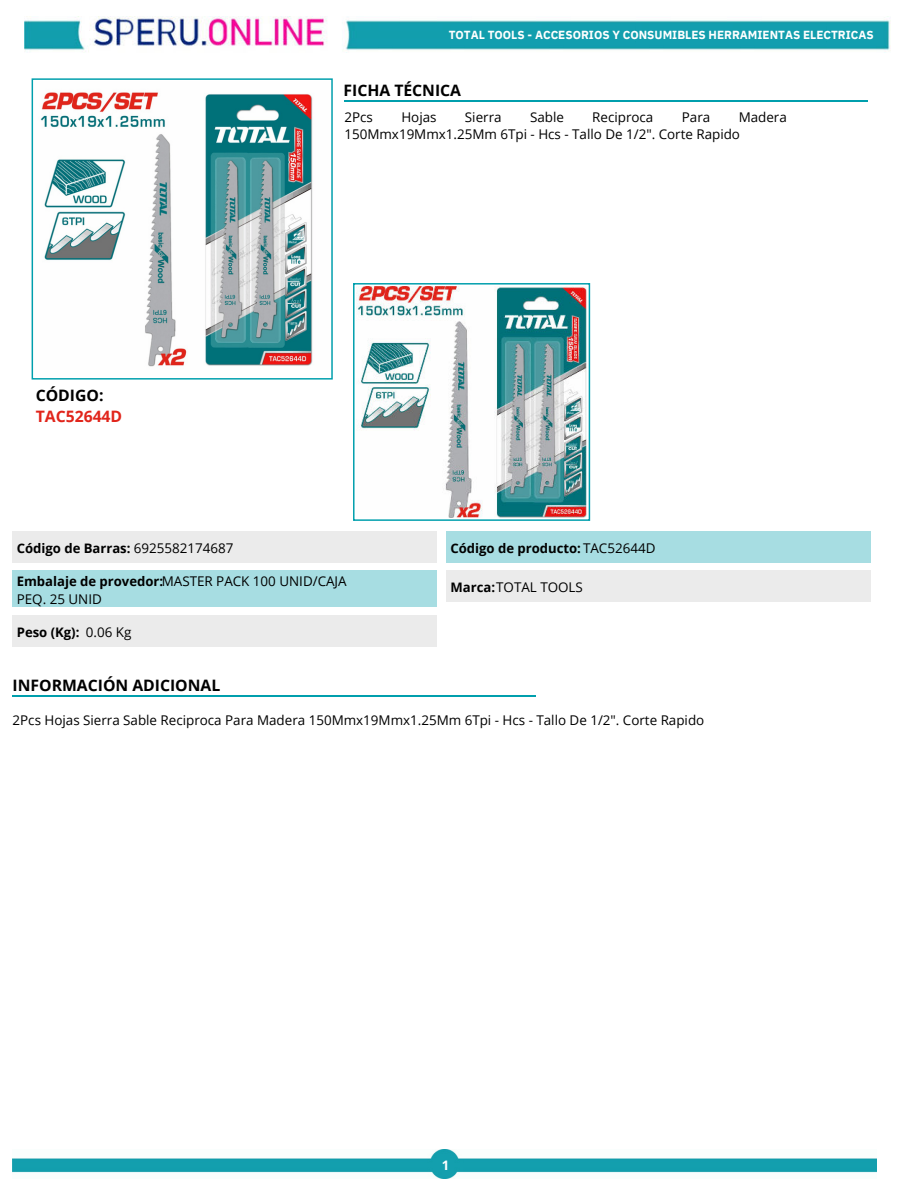
<style>
.page{position:relative;width:918px;height:1188px;background:#fff}
.page>*{position:absolute;margin:0;border:0;box-sizing:border-box;transform-origin:0 0}
.t1{font:700 15.75px "Open Sans";color:#000}
.t2{font:700 15.75px "Open Sans";color:#e1251b}
.t3{font:13.35px/16.8px "Open Sans";color:#000}
.t4{font:700 13.05px "Open Sans";color:#000}
.t5{font:700 13.05px "Open Sans";color:#fff}
.t6{font:700 11.7px "Open Sans";color:#fff}
.t7{font:700 11.7px "IBM Plex Sans";color:#fff}
.s1{font-weight:400;font-size:13.35px}
.s2{font-weight:700;font-size:13.05px}
</style>
<div class="page">
<hr style="left:13px;top:695px;width:523px;height:2px;background:#009fad">
<hr style="left:344px;top:100px;width:524px;height:2px;background:#009fad">
<svg style="left:32px;top:78px;width:301px;height:302px"></svg>
<img style="left:35px;top:81px;width:294px;height:295px">
<svg style="left:353px;top:283px;width:237px;height:238px"></svg>
<img style="left:356px;top:286px;width:231px;height:232px">
<div style="left:13px;top:532px;width:424px;height:30px;background:#ebebeb"></div>
<div style="left:446px;top:532px;width:424px;height:30px;background:#a7dde2"></div>
<div style="left:13px;top:571px;width:424px;height:36px;background:#a7dde2"></div>
<div style="left:446px;top:571px;width:424px;height:31px;background:#ebebeb"></div>
<div style="left:13px;top:615px;width:424px;height:31px;background:#ebebeb"></div>
<img style="left:13px;top:1150px;width:864px;height:29px">
<img style="left:25px;top:16px;width:866px;height:36px">
<img style="left:437px;top:16px;width:290px;height:36px">
<img style="left:727px;top:16px;width:99px;height:36px">
<p class="t7" style="left:449px;top:25px;width:427px">TOTAL TOOLS - ACCESORIOS Y CONSUMIBLES HERRAMIENTAS ELECTRICAS</p>
<p class="t6" style="left:426px;top:32px;width:424px">TOTAL TOOLS - ACCESORIOS Y CONSUMIBLES HERRAMIENTAS ELECTRICAS</p>
<p class="t1" style="left:344px;top:79px;width:119px">FICHA TÉCNICA</p>
<p class="t1" style="left:36px;top:384px;width:69px">CÓDIGO:</p>
<p class="t2" style="left:36px;top:405px;width:88px">TAC52644D</p>
<p class="t3" style="left:344px;top:108px;width:30px">2Pcs</p>
<p class="t3" style="left:401px;top:108px;width:37px">Hojas</p>
<p class="t3" style="left:465px;top:108px;width:38px">Sierra</p>
<p class="t3" style="left:530px;top:108px;width:35px">Sable</p>
<p class="t3" style="left:592px;top:108px;width:63px">Reciproca</p>
<p class="t3" style="left:682px;top:108px;width:30px">Para</p>
<p class="t3" style="left:344px;top:108px;width:444px;text-indent:394px">Madera<br>150Mmx19Mmx1.25Mm 6Tpi - Hcs - Tallo De 1/2". Corte Rapido</p>
<p class="t4" style="left:17px;top:539px;width:218px">Código de Barras: <span class="s1">6925582174687</span></p>
<p class="t3" style="left:17px;top:573px;width:331px"><span class="s2">Embalaje de provedor:</span>MASTER PACK 100 UNID/CAJA</p>
<p class="t3" style="left:451px;top:579px;width:134px"><span class="s2">Marca:</span>TOTAL TOOLS</p>
<p class="t4" style="left:451px;top:539px;width:206px">Código de producto: <span class="s1">TAC52644D</span></p>
<p class="t3" style="left:17px;top:591px;width:87px">PEQ. 25 UNID</p>
<p class="t3" style="left:86px;top:623px;width:47px">0.06 Kg</p>
<p class="t4" style="left:17px;top:623px;width:64px">Peso (Kg):</p>
<p class="t1" style="left:13px;top:674px;width:209px">INFORMACIÓN ADICIONAL</p>
<p class="t3" style="left:13px;top:712px;width:693px">2Pcs Hojas Sierra Sable Reciproca Para Madera 150Mmx19Mmx1.25Mm 6Tpi - Hcs - Tallo De 1/2". Corte Rapido</p>
<p class="t5" style="left:442px;top:1156px;width:9px">1</p>
</div>
